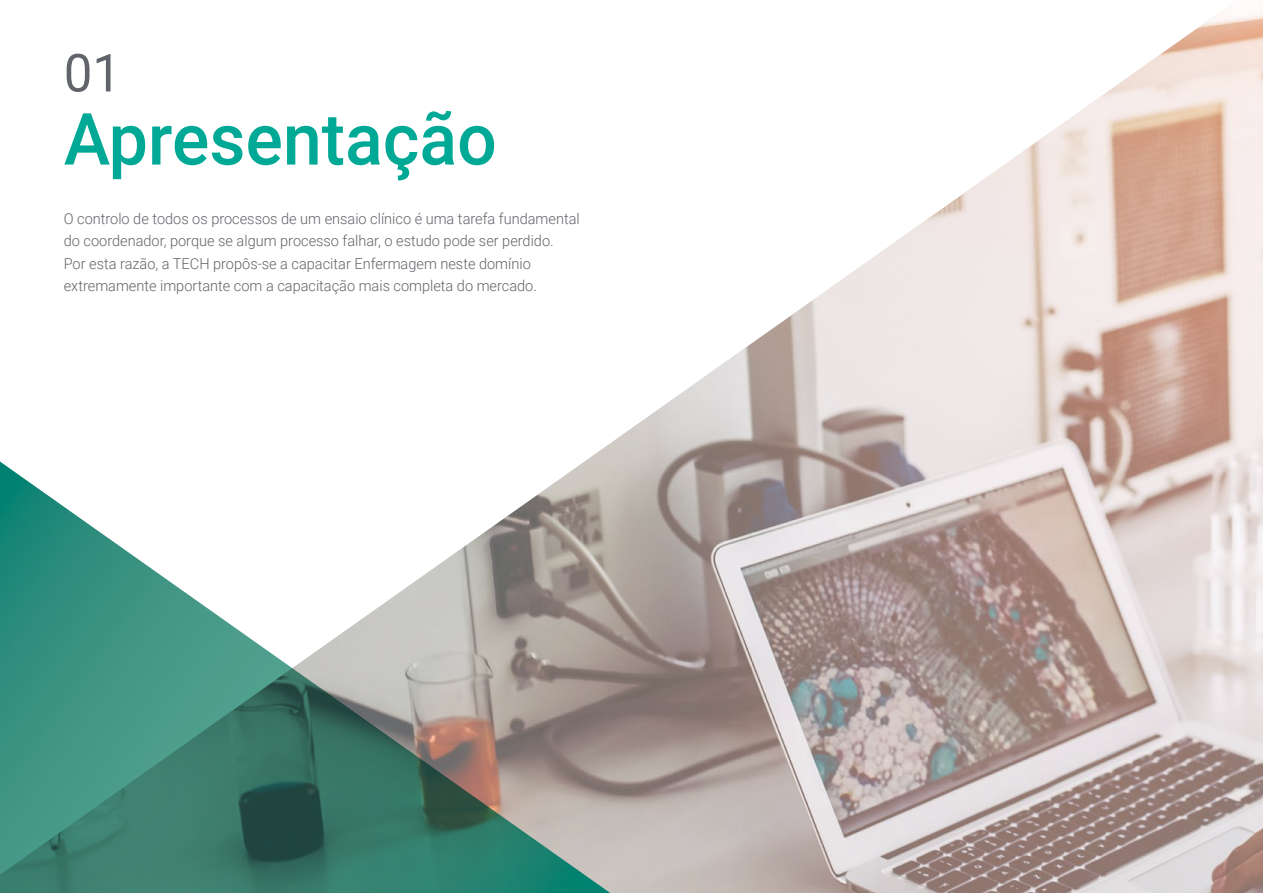
<style>
.page{position:relative;width:1263px;height:893px;background:#fff}
.page>*{position:absolute;margin:0;border:0;box-sizing:border-box;transform-origin:0 0}
.t1{font:500 72px "Roboto";color:#00a996}
.t2{font:52.5px "Roboto";color:#61646a}
.t3{font:300 15px/22.5px "Roboto";color:#61646a}
</style>
<div class="page">
<img style="left:607px;top:1px;width:656px;height:892px">
<svg style="left:0;top:446px;width:640px;height:447px"></svg>
<h2 class="t2" style="left:64px;top:36px;width:59px">01</h2>
<h1 class="t1" style="left:64px;top:89px;width:435px">Apresentação</h1>
<p class="t3" style="left:64px;top:207px;width:517px">O controlo de todos os processos de um ensaio clínico é uma tarefa fundamental do coordenador, porque se algum processo falhar, o estudo pode ser perdido.<br>Por esta razão, a TECH propôs-se a capacitar Enfermagem neste domínio extremamente importante com a capacitação mais completa do mercado.</p>
</div>
